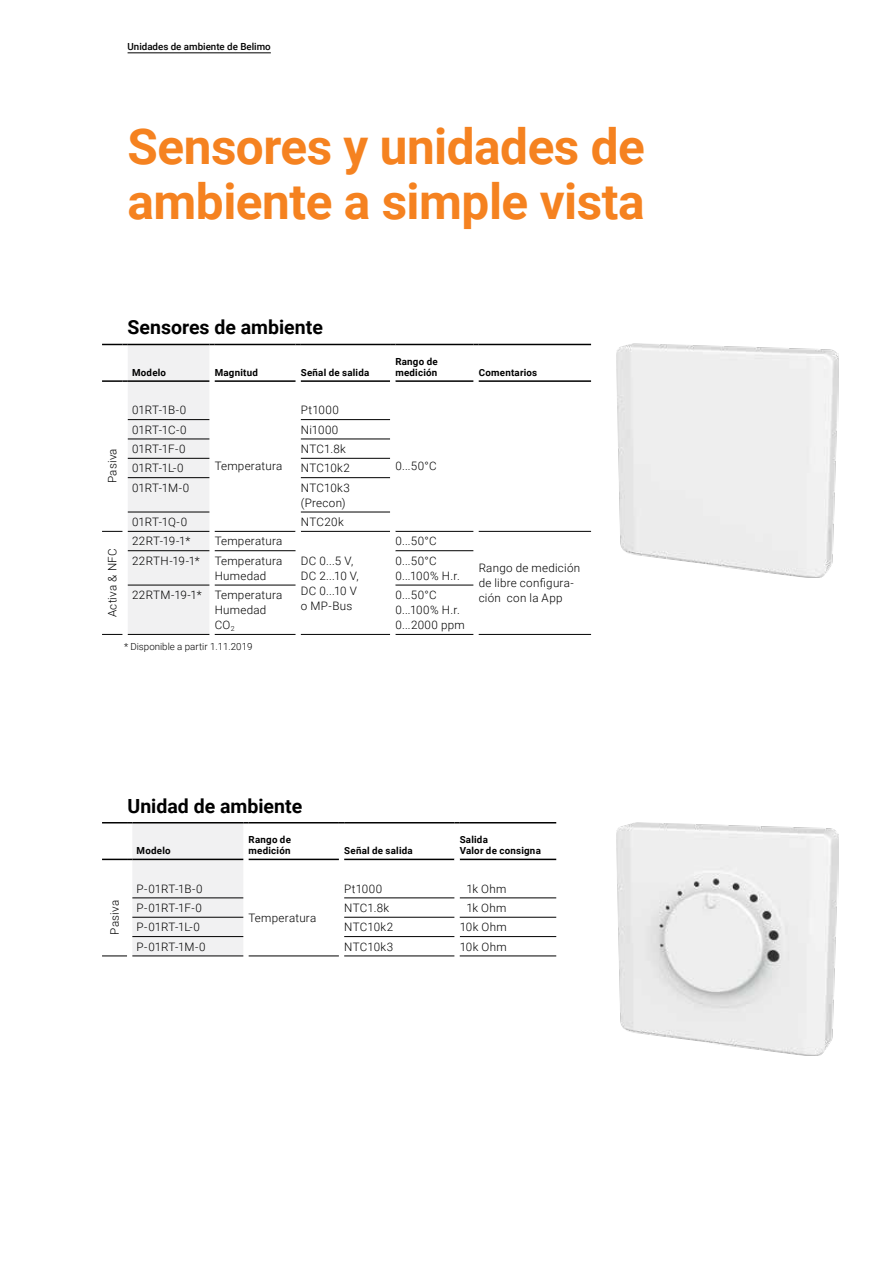
<style>
.page{position:relative;width:893px;height:1263px;background:#fff}
.page>*{position:absolute;margin:0;border:0;box-sizing:border-box;transform-origin:0 0}
.t1{font:700 49.5px/55.5px "Roboto";letter-spacing:-.01em;color:#f58220}
.t2{font:700 19.5px "Roboto";color:#000}
.t3{font:300 11.7px/15px "Roboto";letter-spacing:.02em;color:#000}
.t4{font:700 9.75px/11.2px "Roboto";letter-spacing:.025em;color:#000}
.t5{font:300 9.75px "Roboto";color:#000}
.t6{font:500 9.75px "Roboto";color:#000}
</style>
<div class="page">
<hr style="left:128px;top:53px;width:143px;height:1px;background:#000">
<svg style="left:215px;top:345px;width:376px;height:289px"></svg>
<svg style="left:395px;top:381px;width:196px;height:253px"></svg>
<hr style="left:215px;top:380px;width:81px;height:2px;background:#000">
<hr style="left:301px;top:380px;width:89px;height:2px;background:#000">
<hr style="left:395px;top:380px;width:78px;height:2px;background:#000">
<hr style="left:479px;top:380px;width:112px;height:2px;background:#000">
<hr style="left:395px;top:531px;width:78px;height:1px;background:#000">
<hr style="left:395px;top:550px;width:78px;height:1px;background:#000">
<hr style="left:395px;top:585px;width:78px;height:1px;background:#000">
<hr style="left:395px;top:634px;width:78px;height:1px;background:#000">
<hr style="left:301px;top:419px;width:89px;height:1px;background:#000">
<hr style="left:301px;top:439px;width:89px;height:1px;background:#000">
<hr style="left:301px;top:458px;width:89px;height:1px;background:#000">
<hr style="left:301px;top:477px;width:89px;height:1px;background:#000">
<hr style="left:301px;top:512px;width:89px;height:1px;background:#000">
<hr style="left:479px;top:531px;width:112px;height:1px;background:#000">
<hr style="left:215px;top:531px;width:81px;height:1px;background:#000">
<hr style="left:301px;top:531px;width:89px;height:1px;background:#000">
<hr style="left:215px;top:550px;width:81px;height:1px;background:#000">
<hr style="left:215px;top:585px;width:81px;height:1px;background:#000">
<hr style="left:479px;top:634px;width:112px;height:1px;background:#000">
<hr style="left:215px;top:634px;width:81px;height:1px;background:#000">
<hr style="left:301px;top:634px;width:89px;height:1px;background:#000">
<hr style="left:215px;top:344px;width:81px;height:1px;background:#000">
<hr style="left:301px;top:344px;width:89px;height:1px;background:#000">
<hr style="left:395px;top:344px;width:78px;height:1px;background:#000">
<hr style="left:479px;top:344px;width:112px;height:1px;background:#000">
<svg style="left:102px;top:344px;width:113px;height:291px"></svg>
<hr style="left:128px;top:380px;width:81px;height:2px;background:#000">
<img style="left:616px;top:344px;width:222px;height:233px">
<svg style="left:249px;top:823px;width:307px;height:133px"></svg>
<div style="left:460px;top:859px;width:96px;height:19px;background:#fff"></div>
<hr style="left:249px;top:859px;width:90px;height:1px;background:#000">
<hr style="left:344px;top:859px;width:110px;height:1px;background:#000">
<hr style="left:460px;top:859px;width:96px;height:1px;background:#000">
<hr style="left:460px;top:898px;width:96px;height:1px;background:#000">
<hr style="left:344px;top:898px;width:110px;height:1px;background:#000">
<hr style="left:344px;top:917px;width:110px;height:1px;background:#000">
<hr style="left:460px;top:917px;width:96px;height:1px;background:#000">
<hr style="left:460px;top:936px;width:96px;height:1px;background:#000">
<hr style="left:344px;top:936px;width:110px;height:1px;background:#000">
<hr style="left:249px;top:956px;width:90px;height:1px;background:#000">
<hr style="left:344px;top:956px;width:110px;height:1px;background:#000">
<hr style="left:460px;top:956px;width:96px;height:1px;background:#000">
<hr style="left:249px;top:822px;width:90px;height:1px;background:#000">
<hr style="left:344px;top:822px;width:110px;height:1px;background:#000">
<hr style="left:460px;top:822px;width:96px;height:1px;background:#000">
<svg style="left:102px;top:822px;width:147px;height:135px"></svg>
<hr style="left:132px;top:859px;width:111px;height:1px;background:#000">
<img style="left:616px;top:822px;width:222px;height:233px">
<p class="t6" style="left:128px;top:40px;width:145px">Unidades de ambiente de Belimo</p>
<h1 class="t1" style="left:128px;top:116px;width:519px">Sensores y unidades de ambiente a simple vista</h1>
<h2 class="t2" style="left:128px;top:313px;width:197px">Sensores de ambiente</h2>
<p class="t4" style="left:132px;top:366px;width:36px">Modelo</p>
<p class="t4" style="left:215px;top:366px;width:45px">Magnitud</p>
<p class="t4" style="left:301px;top:366px;width:70px">Señal de salida</p>
<p class="t4" style="left:395px;top:355px;width:44px">Rango de medición</p>
<p class="t4" style="left:479px;top:366px;width:60px">Comentarios</p>
<p class="t3" style="left:105px;top:483px;width:36px;rotate:-90deg">Pasiva</p>
<p class="t3" style="left:105px;top:617px;width:70px;rotate:-90deg">Activa &amp; NFC</p>
<p class="t3" style="left:132px;top:402px;width:56px">01RT-1B-0</p>
<p class="t3" style="left:301px;top:402px;width:40px">Pt1000</p>
<p class="t3" style="left:132px;top:421px;width:56px">01RT-1C-0</p>
<p class="t3" style="left:301px;top:421px;width:39px">Ni1000</p>
<p class="t3" style="left:132px;top:441px;width:55px">01RT-1F-0</p>
<p class="t3" style="left:301px;top:441px;width:47px">NTC1.8k</p>
<p class="t3" style="left:132px;top:460px;width:53px">01RT-1L-0</p>
<p class="t3" style="left:301px;top:460px;width:51px">NTC10k2</p>
<p class="t3" style="left:132px;top:480px;width:59px">01RT-1M-0</p>
<p class="t3" style="left:301px;top:480px;width:51px">NTC10k3 (Precon)</p>
<p class="t3" style="left:132px;top:514px;width:57px">01RT-1Q-0</p>
<p class="t3" style="left:301px;top:514px;width:44px">NTC20k</p>
<p class="t3" style="left:215px;top:458px;width:69px">Temperatura</p>
<p class="t3" style="left:132px;top:533px;width:60px">22RT-19-1*</p>
<p class="t3" style="left:215px;top:533px;width:69px">Temperatura</p>
<p class="t3" style="left:395px;top:458px;width:43px">0...50°C</p>
<p class="t3" style="left:395px;top:533px;width:43px">0...50°C</p>
<p class="t3" style="left:132px;top:553px;width:69px">22RTH-19-1*</p>
<p class="t3" style="left:215px;top:553px;width:69px">Temperatura<br>Humedad</p>
<p class="t3" style="left:395px;top:553px;width:66px">0...50°C<br>0...100% H.r.</p>
<p class="t3" style="left:215px;top:587px;width:69px;text-indent:-83px">22RTM-19-1* Temperatura<br>Humedad<br>CO<sub>2</sub></p>
<p class="t3" style="left:395px;top:587px;width:71px">0...50°C<br>0...100% H.r.<br>0...2000 ppm</p>
<p class="t3" style="left:301px;top:553px;width:60px">DC 0...5 V,<br>DC 2...10 V,<br>DC 0...10 V o MP-Bus</p>
<p class="t5" style="left:124px;top:639px;width:130px">* Disponible a partir 1.11.2019</p>
<p class="t3" style="left:479px;top:560px;width:103px">Rango de medición de libre configura&shy;ción con la App</p>
<h2 class="t2" style="left:128px;top:792px;width:176px">Unidad de ambiente</h2>
<p class="t4" style="left:137px;top:845px;width:36px">Modelo</p>
<p class="t4" style="left:249px;top:833px;width:44px">Rango de medición</p>
<p class="t4" style="left:344px;top:845px;width:70px">Señal de salida</p>
<p class="t4" style="left:460px;top:833px;width:83px">Salida<br>Valor de consigna</p>
<p class="t3" style="left:107px;top:935px;width:36px;rotate:-90deg">Pasiva</p>
<p class="t3" style="left:137px;top:880px;width:67px">P-01RT-1B-0</p>
<p class="t3" style="left:344px;top:880px;width:40px">Pt1000</p>
<p class="t3" style="left:466px;top:880px;width:41px">1k Ohm</p>
<p class="t3" style="left:137px;top:900px;width:67px">P-01RT-1F-0</p>
<p class="t3" style="left:344px;top:900px;width:47px">NTC1.8k</p>
<p class="t3" style="left:466px;top:900px;width:41px">1k Ohm</p>
<p class="t3" style="left:137px;top:919px;width:65px">P-01RT-1L-0</p>
<p class="t3" style="left:344px;top:919px;width:51px">NTC10k2</p>
<p class="t3" style="left:460px;top:919px;width:48px">10k Ohm</p>
<p class="t3" style="left:137px;top:938px;width:70px">P-01RT-1M-0</p>
<p class="t3" style="left:344px;top:938px;width:51px">NTC10k3</p>
<p class="t3" style="left:460px;top:938px;width:48px">10k Ohm</p>
<p class="t3" style="left:249px;top:909px;width:69px">Temperatura</p>
</div>
